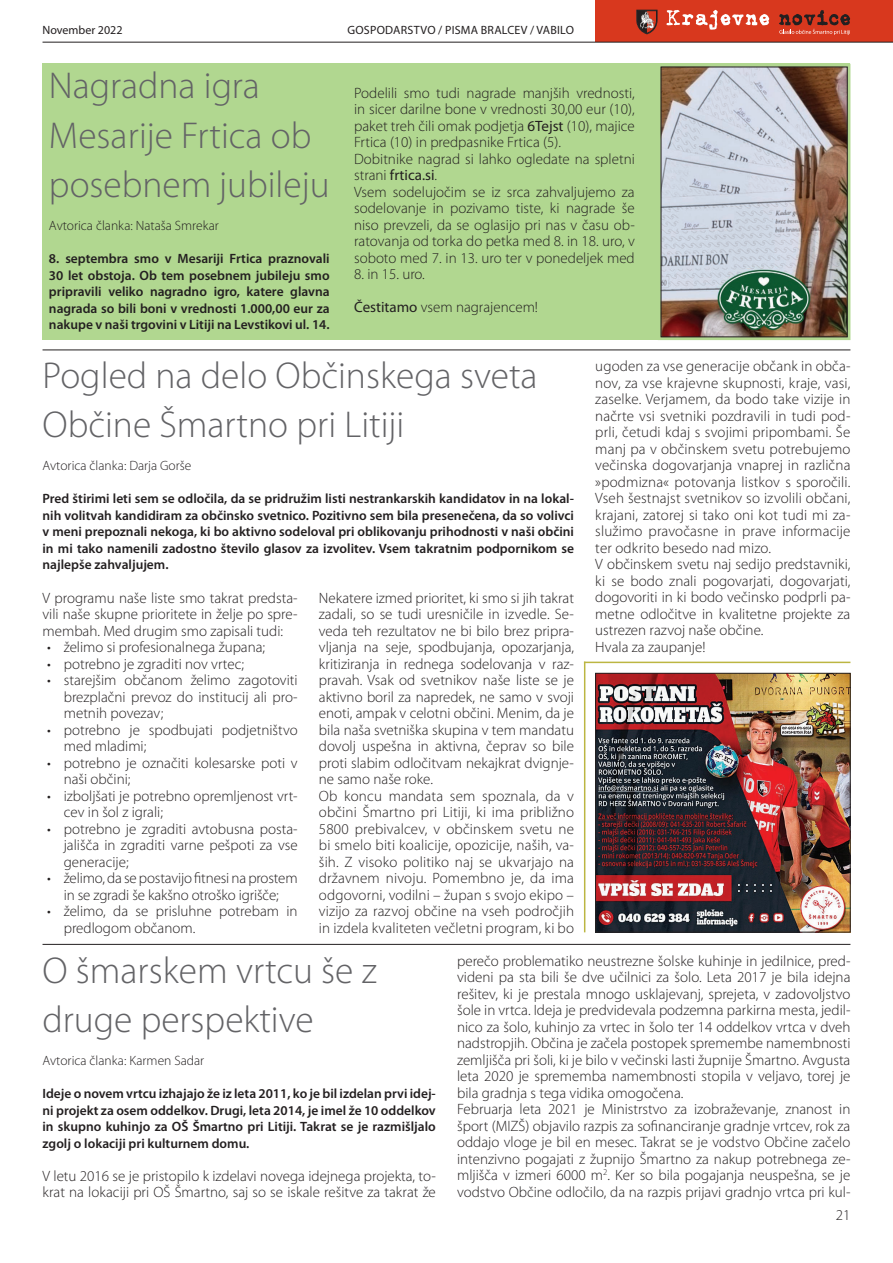
<style>
.page{position:relative;width:893px;height:1263px;background:#fff}
.page>*{position:absolute;margin:0;border:0;box-sizing:border-box;transform-origin:0 0}
.NASLOV_članka{font:300 37.5px/49.5px "Myriad Pro";color:#636366}
.BESEDILO{font:300 15px/16.5px "Myriad Pro";color:#231f20;text-align:justify}
.Besedilo_semibold_UV{font:600 13.5px/16.5px "Myriad Pro";color:#231f20;text-align:justify}
.Avtor_clanka{font:300 13.5px "Myriad Pro";color:#231f20}
.DESNO_-pagina__naslo{font:12px "Myriad Pro";letter-spacing:.02em;color:#231f20}
.DESNO_-pagina__naslo-2{font:12px "Myriad Pro";color:#231f20}
.s1{font-weight:400}
</style>
<div class="page">
<div style="left:595px;top:0;width:298px;height:42px;background:#d8381e"></div>
<svg style="left:636px;top:10px;width:21px;height:24px"></svg>
<svg style="left:666px;top:10px;width:104px;height:20px"></svg>
<svg style="left:779px;top:10px;width:71px;height:25px"></svg>
<hr style="left:43px;top:42px;width:850px;height:1px;background:#231f20">
<div style="left:43px;top:64px;width:807px;height:276px;background:#b1d790"></div>
<hr style="left:43px;top:944px;width:807px;height:1px;background:#231f20">
<hr style="left:43px;top:350px;width:807px;height:1px;background:#231f20">
<img style="left:597px;top:675px;width:251px;height:255px">
<div style="left:595px;top:673px;width:255px;height:259px;border:1px solid #231f20"></div>
<hr style="left:584px;top:662px;width:266px;height:1px;background:#bcb642">
<hr style="left:584px;top:662px;width:1px;height:270px;background:#bcb642">
<img style="left:663px;top:69px;width:182px;height:266px">
<div style="left:658px;top:64px;width:192px;height:276px;border:3px solid #b1d790"></div>
<div style="left:661px;top:67px;width:186px;height:270px;border:1px solid #231f20"></div>
<p class="DESNO_-pagina__naslo-2" style="left:43px;top:23px;width:82px">November 2022</p>
<p class="NASLOV_članka" style="left:49px;top:61px;width:282px">Nagradna igra<br>Mesarije Frtica ob posebnem jubileju</p>
<p class="Avtor_clanka" style="left:49px;top:218px;width:171px">Avtorica članka: Nataša Smrekar</p>
<p class="Besedilo_semibold_UV" style="left:49px;top:250px;width:282px">8. septembra smo v Mesariji Frtica praznovali 30 let obstoja. Ob tem posebnem jubileju smo pripravili veliko nagradno igro, katere glavna nagrada so bili boni v vrednosti 1.000,00 eur za nakupe v naši trgovini v Litiji na Levstikovi ul. 14.</p>
<p class="DESNO_-pagina__naslo" style="left:347px;top:23px;width:228px">GOSPODARSTVO / PISMA BRALCEV / VABILO</p>
<p class="BESEDILO" style="left:354px;top:84px;width:282px">Podelili smo tudi nagrade manjših vrednosti, in sicer darilne bone v vrednosti 30,00 eur (10), paket treh čili omak podjetja <span class="s1">6Tejst</span> (10), majice Frtica (10) in predpasnike Frtica (5).</p>
<p class="BESEDILO" style="left:354px;top:150px;width:282px">Dobitnike nagrad si lahko ogledate na spletni strani <span class="s1">frtica.si</span>.</p>
<p class="BESEDILO" style="left:354px;top:183px;width:282px">Vsem sodelujočim se iz srca zahvaljujemo za sodelovanje in pozivamo tiste, ki nagrade še niso prevzeli, da se oglasijo pri nas v času ob&shy;ratovanja od torka do petka med 8. in 18. uro, v soboto med 7. in 13. uro ter v ponedeljek med</p>
<p class="BESEDILO" style="left:354px;top:266px;width:72px">8. in 15. uro.</p>
<p class="BESEDILO" style="left:354px;top:299px;width:185px"><span class="s1">Čestitamo</span> vsem nagrajencem!</p>
<p class="NASLOV_članka" style="left:43px;top:350px;width:497px">Pogled na delo Občinskega sveta<br>Občine Šmartno pri Litiji</p>
<p class="Avtor_clanka" style="left:43px;top:458px;width:150px">Avtorica članka: Darja Gorše</p>
<p class="Besedilo_semibold_UV" style="left:43px;top:490px;width:533px">Pred štirimi leti sem se odločila, da se pridružim listi nestrankarskih kandidatov in na lokal&shy;nih volitvah kandidiram za občinsko svetnico. Pozitivno sem bila presenečena, da so volivci v meni prepoznali nekoga, ki bo aktivno sodeloval pri oblikovanju prihodnosti v naši občini in mi tako namenili zadostno število glasov za izvolitev. Vsem takratnim podpornikom se najlepše zahvaljujem.</p>
<p class="BESEDILO" style="left:43px;top:589px;width:257px">V programu naše liste smo takrat predsta&shy;vili naše skupne prioritete in želje po spre&shy;membah. Med drugim smo zapisali tudi:</p>
<p class="BESEDILO" style="left:47px;top:639px;width:219px">• želimo si profesionalnega župana;</p>
<p class="BESEDILO" style="left:47px;top:655px;width:198px">• potrebno je zgraditi nov vrtec;</p>
<p class="BESEDILO" style="left:64px;top:672px;width:235px;text-indent:-16px">• starejšim občanom želimo zagotoviti brezplačni prevoz do institucij ali pro&shy;metnih povezav;</p>
<p class="BESEDILO" style="left:64px;top:721px;width:235px;text-indent:-16px">• potrebno je spodbujati podjetništvo med mladimi;</p>
<p class="BESEDILO" style="left:64px;top:754px;width:235px;text-indent:-16px">• potrebno je označiti kolesarske poti v naši občini;</p>
<p class="BESEDILO" style="left:64px;top:787px;width:235px;text-indent:-16px">• izboljšati je potrebno opremljenost vrt&shy;cev in šol z igrali;</p>
<p class="BESEDILO" style="left:64px;top:820px;width:235px;text-indent:-16px">• potrebno je zgraditi avtobusna posta&shy;jališča in zgraditi varne pešpoti za vse generacije;</p>
<p class="BESEDILO" style="left:47px;top:870px;width:252px;text-align:center">• želimo, da se postavijo fitnesi na prostem in se zgradi še kakšno otroško igrišče;</p>
<p class="BESEDILO" style="left:64px;top:903px;width:235px;text-indent:-16px">• želimo, da se prisluhne potrebam in predlogom občanom.</p>
<p class="BESEDILO" style="left:319px;top:589px;width:257px">Nekatere izmed prioritet, ki smo si jih takrat zadali, so se tudi uresničile in izvedle. Se&shy;veda teh rezultatov ne bi bilo brez pripra&shy;vljanja na seje, spodbujanja, opozarjanja, kritiziranja in rednega sodelovanja v raz&shy;pravah. Vsak od svetnikov naše liste se je aktivno boril za napredek, ne samo v svoji enoti, ampak v celotni občini. Menim, da je bila naša svetniška skupina v tem mandatu dovolj uspešna in aktivna, čeprav so bile proti slabim odločitvam nekajkrat dvignje&shy;ne samo naše roke.</p>
<p class="BESEDILO" style="left:319px;top:787px;width:257px">Ob koncu mandata sem spoznala, da v občini Šmartno pri Litiji, ki ima približno 5800 prebivalcev, v občinskem svetu ne bi smelo biti koalicije, opozicije, naših, va&shy;ših. Z visoko politiko naj se ukvarjajo na državnem nivoju. Pomembno je, da ima odgovorni, vodilni – župan s svojo ekipo – vizijo za razvoj občine na vseh področjih in izdela kvaliteten večletni program, ki bo</p>
<p class="BESEDILO" style="left:595px;top:358px;width:257px">ugoden za vse generacije občank in obča&shy;nov, za vse krajevne skupnosti, kraje, vasi, zaselke. Verjamem, da bodo take vizije in načrte vsi svetniki pozdravili in tudi pod&shy;prli, četudi kdaj s svojimi pripombami. Še manj pa v občinskem svetu potrebujemo večinska dogovarjanja vnaprej in različna »podmizna« potovanja listkov s sporočili.<br>Vseh šestnajst svetnikov so izvolili občani, krajani, zatorej si tako oni kot tudi mi za&shy;služimo pravočasne in prave informacije ter odkrito besedo nad mizo.</p>
<p class="BESEDILO" style="left:595px;top:556px;width:257px">V občinskem svetu naj sedijo predstavniki, ki se bodo znali pogovarjati, dogovarjati, dogovoriti in ki bodo večinsko podprli pa&shy;metne odločitve in kvalitetne projekte za ustrezen razvoj naše občine.</p>
<p class="BESEDILO" style="left:595px;top:639px;width:112px">Hvala za zaupanje!</p>
<p class="NASLOV_članka" style="left:43px;top:945px;width:336px">O šmarskem vrtcu še z druge perspektive</p>
<p class="Avtor_clanka" style="left:43px;top:1053px;width:163px">Avtorica članka: Karmen Sadar</p>
<p class="Besedilo_semibold_UV" style="left:43px;top:1085px;width:395px">Ideje o novem vrtcu izhajajo že iz leta 2011, ko je bil izdelan prvi idej&shy;ni projekt za osem oddelkov. Drugi, leta 2014, je imel že 10 oddelkov in skupno kuhinjo za OŠ Šmartno pri Litiji. Takrat se je razmišljalo zgolj o lokaciji pri kulturnem domu.</p>
<p class="BESEDILO" style="left:43px;top:1167px;width:395px">V letu 2016 se je pristopilo k izdelavi novega idejnega projekta, to&shy;krat na lokaciji pri OŠ Šmartno, saj so se iskale rešitve za takrat že</p>
<p class="BESEDILO" style="left:457px;top:952px;width:395px">perečo problematiko neustrezne šolske kuhinje in jedilnice, pred&shy;videni pa sta bili še dve učilnici za šolo. Leta 2017 je bila idejna rešitev, ki je prestala mnogo usklajevanj, sprejeta, v zadovoljstvo šole in vrtca. Ideja je predvidevala podzemna parkirna mesta, jedil&shy;nico za šolo, kuhinjo za vrtec in šolo ter 14 oddelkov vrtca v dveh nadstropjih. Občina je začela postopek spremembe namembnosti zemljišča pri šoli, ki je bilo v večinski lasti župnije Šmartno. Avgusta leta 2020 je sprememba namembnosti stopila v veljavo, torej je bila gradnja s tega vidika omogočena.</p>
<p class="BESEDILO" style="left:457px;top:1101px;width:395px">Februarja leta 2021 je Ministrstvo za izobraževanje, znanost in šport (MIZŠ) objavilo razpis za sofinanciranje gradnje vrtcev, rok za oddajo vloge je bil en mesec. Takrat se je vodstvo Občine začelo intenzivno pogajati z župnijo Šmartno za nakup potrebnega ze&shy;mljišča v izmeri 6000 m<sup>2</sup>. Ker so bila pogajanja neuspešna, se je vodstvo Občine odločilo, da na razpis prijavi gradnjo vrtca pri kul-</p>
<p class="BESEDILO" style="left:836px;top:1206px;width:16px">21</p>
</div>
